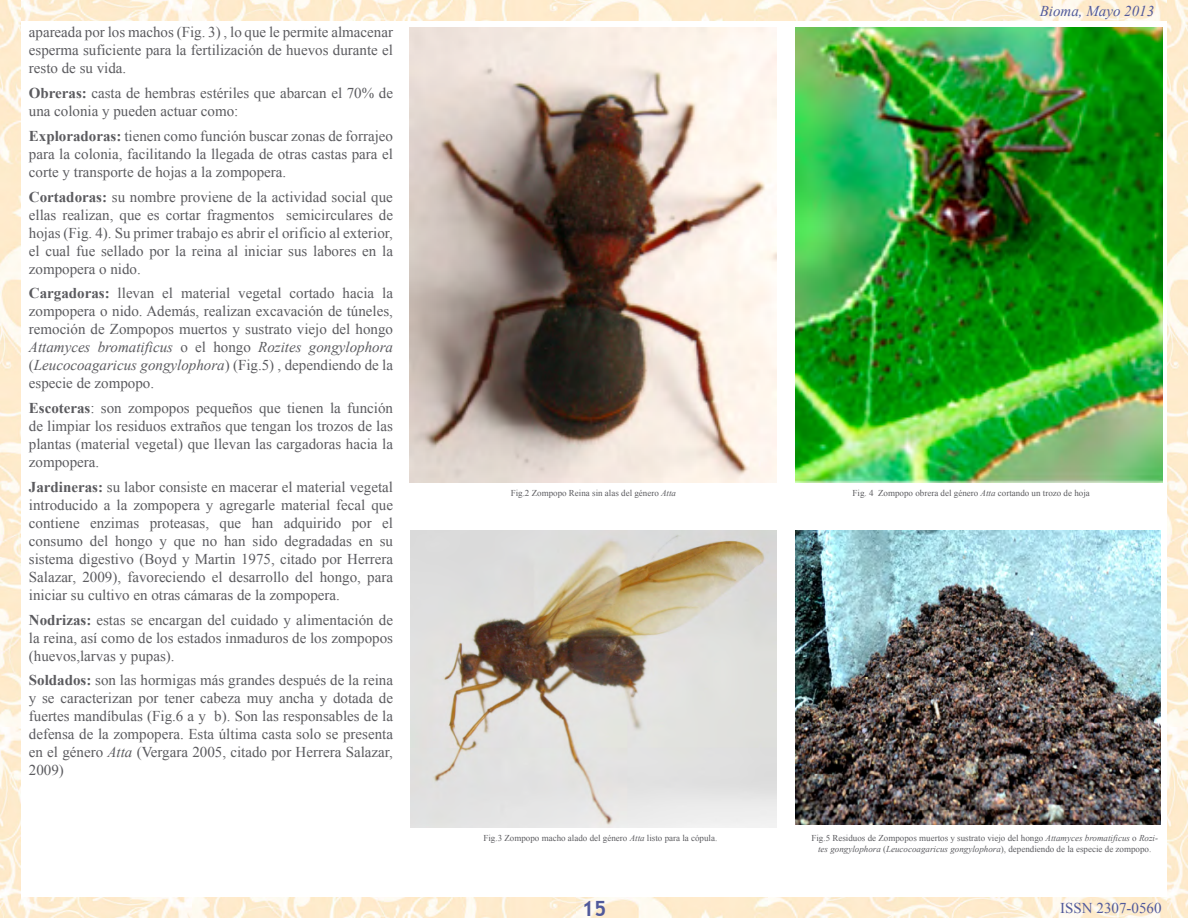
<style>
.page{position:relative;width:1188px;height:918px;background:#fff}
.page>*{position:absolute;margin:0;border:0;box-sizing:border-box;transform-origin:0 0}
.t1{font:700 21px "Trebuchet MS";color:#50599b}
.t2{font:15px/18px "Times New Roman";color:#5b5b5f;text-align:justify}
.t3{font:italic 15px "Times New Roman";color:#50599b}
.t4{font:15px "Times New Roman";color:#50599b}
.t5{font:9px/10.8px "Times New Roman";color:#5b5b5f;text-align:center}
.s1{font-weight:700}
.s2{font-style:italic}
</style>
<div class="page">
<img style="left:20px;top:0;width:1148px;height:20px">
<img style="left:20px;top:898px;width:1148px;height:20px">
<img style="left:0;top:0;width:20px;height:918px">
<img style="left:1168px;top:0;width:20px;height:918px">
<img style="left:410px;top:27px;width:367px;height:455px">
<img style="left:411px;top:530px;width:366px;height:297px">
<img style="left:795px;top:27px;width:367px;height:455px">
<img style="left:795px;top:530px;width:365px;height:294px">
<p class="t2" style="left:29px;top:23px;width:366px">apareada por los machos (Fig. 3) , lo que le permite almacenar esperma suficiente para la fertilización de huevos durante el resto de su vida.</p>
<p class="t2" style="left:29px;top:84px;width:366px"><span class="s1">Obreras:</span> casta de hembras estériles que abarcan el 70% de una colonia y pueden actuar como:</p>
<p class="t2" style="left:29px;top:127px;width:366px"><span class="s1">Exploradoras:</span> tienen como función buscar zonas de forrajeo para la colonia, facilitando la llegada de otras castas para el corte y transporte de hojas a la zompopera.</p>
<p class="t2" style="left:29px;top:187px;width:366px"><span class="s1">Cortadoras:</span> su nombre proviene de la actividad social que ellas realizan, que es cortar fragmentos semicirculares de hojas (Fig. 4). Su primer trabajo es abrir el orificio al exterior, el cual fue sellado por la reina al iniciar sus labores en la zompopera o nido.</p>
<p class="t2" style="left:29px;top:284px;width:366px"><span class="s1">Cargadoras:</span> llevan el material vegetal cortado hacia la zompopera o nido. Además, realizan excavación de túneles, remoción de Zompopos muertos y sustrato viejo del hongo <span class="s2">Attamyces bromatificus</span> o el hongo <span class="s2">Rozites gongylophora </span>(<span class="s2">Leucocoagaricus gongylophora</span>) (Fig.5) , dependiendo de la especie de zompopo.</p>
<p class="t2" style="left:29px;top:399px;width:366px"><span class="s1">Escoteras</span>: son zompopos pequeños que tienen la función de limpiar los residuos extraños que tengan los trozos de las plantas (material vegetal) que llevan las cargadoras hacia la zompopera.</p>
<p class="t2" style="left:29px;top:478px;width:366px"><span class="s1">Jardineras:</span> su labor consiste en macerar el material vegetal introducido a la zompopera y agregarle material fecal que contiene enzimas proteasas, que han adquirido por el consumo del hongo y que no han sido degradadas en su sistema digestivo (Boyd y Martin 1975, citado por Herrera Salazar, 2009), favoreciendo el desarrollo del hongo, para iniciar su cultivo en otras cámaras de la zompopera.</p>
<p class="t2" style="left:29px;top:610px;width:366px"><span class="s1">Nodrizas:</span> estas se encargan del cuidado y alimentación de la reina, así como de los estados inmaduros de los zompopos (huevos,larvas y pupas).</p>
<p class="t2" style="left:29px;top:671px;width:366px"><span class="s1">Soldados:</span> son las hormigas más grandes después de la reina y se caracterizan por tener cabeza muy ancha y dotada de fuertes mandíbulas (Fig.6 a y b). Son las responsables de la defensa de la zompopera. Esta última casta solo se presenta en el género <span class="s2">Atta</span> (Vergara 2005, citado por Herrera Salazar, 2009)</p>
<p class="t3" style="left:1040px;top:0;width:116px">Bioma, Mayo 2013</p>
<p class="t5" style="left:511px;top:487px;width:167px">Fig.2 Zompopo Reina sin alas del género <span class="s2">Atta</span></p>
<p class="t5" style="left:853px;top:487px;width:239px">Fig. 4 Zompopo obrera del género <span class="s2">Atta</span> cortando un trozo de hoja</p>
<p class="t5" style="left:483px;top:833px;width:235px">Fig.3 Zompopo macho alado del género <span class="s2">Atta</span> listo para la cópula.</p>
<p class="t5" style="left:811px;top:833px;width:348px">Fig.5 Residuos de Zompopos muertos y sustrato viejo del hongo <span class="s2">Attamyces bromatificus</span> o <span class="s2">Rozi&shy;tes gongylophora</span> (<span class="s2">Leucocoagaricus gongylophora</span>), dependiendo de la especie de zompopo.</p>
<h1 class="t1" style="left:582px;top:895px;width:26px">15</h1>
<p class="t4" style="left:1060px;top:898px;width:103px">ISSN 2307-0560</p>
</div>
